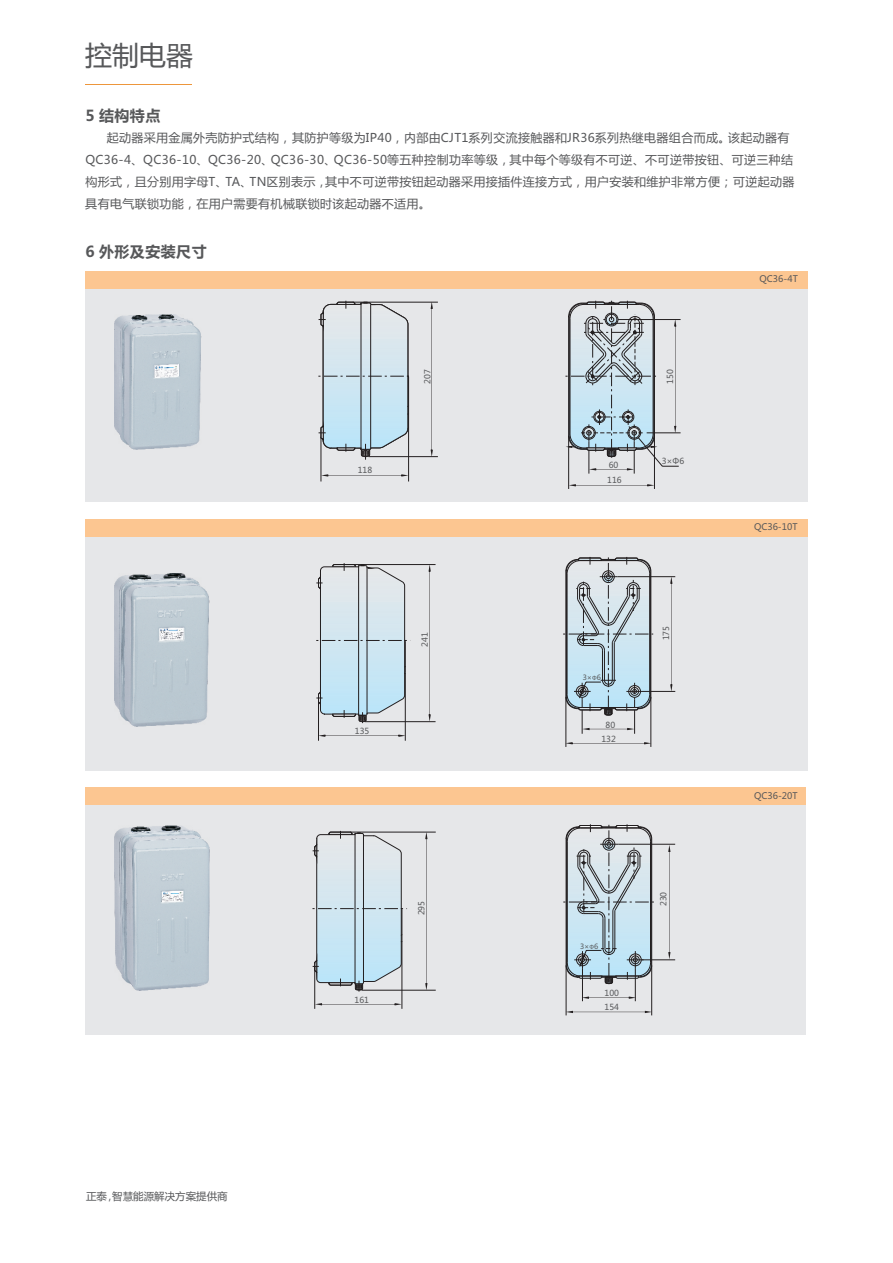
<style>
.page{position:relative;width:893px;height:1263px;background:#fff}
.page>*{position:absolute;margin:0;border:0;box-sizing:border-box;transform-origin:0 0}
.t1{font:27px "Microsoft Ya Hei";color:#57585a}
.t2{font:700 15px "Microsoft Ya Hei";letter-spacing:.03em;color:#57585a}
.t3{font:12px/22.2px "Microsoft Ya Hei";letter-spacing:.03em;color:#57585a}
.t4{font:10.5px "Microsoft Ya Hei";color:#57585a}
.t5{font:9px "Microsoft Ya Hei";color:#57585a}
.t6{font:8.25px/13.8px "Microsoft Ya Hei";color:#57585a;text-align:center}
.t7{font:7.2px "Microsoft Ya Hei";color:#57585a}
.s1{font-size:5.7px}
</style>
<div class="page">
<hr style="left:85px;top:84px;width:106px;height:1px;background:#ed963b">
<div style="left:85px;top:805px;width:721px;height:230px;background:#e6e7e9"></div>
<div style="left:85px;top:788px;width:721px;height:17px;background:#fcc691"></div>
<div style="left:85px;top:536px;width:723px;height:235px;background:#e6e7e9"></div>
<div style="left:85px;top:519px;width:723px;height:17px;background:#fcc691"></div>
<div style="left:85px;top:288px;width:723px;height:214px;background:#e6e7e9"></div>
<svg style="left:565px;top:742px;width:86px;height:2px"></svg>
<hr style="left:651px;top:697px;width:1px;height:50px;background:#231f20">
<hr style="left:566px;top:697px;width:1px;height:50px;background:#231f20">
<svg style="left:583px;top:728px;width:51px;height:2px"></svg>
<hr style="left:634px;top:700px;width:1px;height:34px;background:#231f20">
<hr style="left:582px;top:700px;width:1px;height:34px;background:#231f20">
<svg style="left:670px;top:577px;width:2px;height:114px"></svg>
<hr style="left:618px;top:576px;width:57px;height:1px;background:#231f20">
<hr style="left:626px;top:691px;width:49px;height:1px;background:#231f20">
<svg style="left:668px;top:845px;width:2px;height:114px"></svg>
<svg style="left:583px;top:996px;width:52px;height:3px"></svg>
<hr style="left:635px;top:968px;width:1px;height:33px;background:#231f20">
<hr style="left:582px;top:968px;width:1px;height:33px;background:#231f20">
<svg style="left:567px;top:1011px;width:84px;height:2px"></svg>
<hr style="left:651px;top:965px;width:1px;height:50px;background:#231f20">
<hr style="left:566px;top:965px;width:1px;height:50px;background:#231f20">
<svg style="left:563px;top:824px;width:91px;height:160px"></svg>
<hr style="left:618px;top:844px;width:57px;height:1px;background:#231f20">
<hr style="left:642px;top:959px;width:33px;height:1px;background:#231f20">
<div style="left:85px;top:271px;width:723px;height:17px;background:#fcc691"></div>
<svg style="left:322px;top:474px;width:86px;height:3px"></svg>
<hr style="left:321px;top:437px;width:1px;height:44px;background:#231f20">
<hr style="left:408px;top:413px;width:1px;height:68px;background:#231f20">
<svg style="left:431px;top:303px;width:2px;height:153px"></svg>
<hr style="left:369px;top:456px;width:69px;height:1px;background:#231f20">
<hr style="left:353px;top:302px;width:85px;height:1px;background:#231f20">
<svg style="left:318px;top:301px;width:94px;height:159px"></svg>
<hr style="left:634px;top:441px;width:1px;height:33px;background:#231f20">
<hr style="left:589px;top:441px;width:1px;height:33px;background:#231f20">
<hr style="left:654px;top:436px;width:1px;height:53px;background:#231f20">
<hr style="left:568px;top:436px;width:1px;height:53px;background:#231f20">
<hr style="left:603px;top:319px;width:78px;height:1px;background:#231f20">
<hr style="left:647px;top:433px;width:34px;height:1px;background:#231f20">
<svg style="left:569px;top:484px;width:85px;height:2px"></svg>
<svg style="left:565px;top:301px;width:114px;height:169px"></svg>
<svg style="left:319px;top:734px;width:86px;height:3px"></svg>
<hr style="left:318px;top:701px;width:1px;height:40px;background:#231f20">
<hr style="left:405px;top:673px;width:1px;height:68px;background:#231f20">
<svg style="left:428px;top:565px;width:3px;height:156px"></svg>
<hr style="left:365px;top:721px;width:71px;height:1px;background:#231f20">
<hr style="left:354px;top:564px;width:82px;height:1px;background:#231f20">
<svg style="left:316px;top:563px;width:94px;height:164px"></svg>
<svg style="left:425px;top:833px;width:2px;height:157px"></svg>
<hr style="left:362px;top:990px;width:74px;height:1px;background:#231f20">
<hr style="left:350px;top:832px;width:86px;height:1px;background:#231f20">
<svg style="left:315px;top:1003px;width:87px;height:2px"></svg>
<hr style="left:314px;top:966px;width:1px;height:43px;background:#231f20">
<hr style="left:402px;top:941px;width:1px;height:68px;background:#231f20">
<svg style="left:312px;top:831px;width:95px;height:161px"></svg>
<img style="left:115px;top:314px;width:86px;height:135px">
<img style="left:115px;top:573px;width:94px;height:153px">
<img style="left:115px;top:825px;width:95px;height:166px">
<svg style="left:563px;top:557px;width:90px;height:159px"></svg>
<h1 class="t1" style="left:85px;top:43px;width:109px">控制电器</h1>
<p class="t2" style="left:85px;top:109px;width:77px">5 结构特点</p>
<p class="t3" style="left:85px;top:127px;width:711px;text-indent:21px">起动器采用金属外壳防护式结构，其防护等级为IP40，内部由CJT1系列交流接触器和JR36系列热继电器组合而成。该起动器有QC36-4、QC36-10、QC36-20、QC36-30、QC36-50等五种控制功率等级，其中每个等级有不可逆、不可逆带按钮、可逆三种结构形式，且分别用字母T、TA、TN区别表示，其中不可逆带按钮起动器采用接插件连接方式，用户安装和维护非常方便；可逆起动器具有电气联锁功能，在用户需要有机械联锁时该起动器不适用。</p>
<p class="t2" style="left:85px;top:244px;width:123px">6 外形及安装尺寸</p>
<p class="t4" style="left:86px;top:1192px;width:143px">正泰，智慧能源解决方案提供商</p>
<p class="t6" style="left:358px;top:464px;width:16px">118</p>
<p class="t6" style="left:421px;top:383px;width:16px;rotate:-90deg">207</p>
<p class="t6" style="left:355px;top:725px;width:16px">135</p>
<p class="t6" style="left:419px;top:647px;width:16px;rotate:-90deg">241</p>
<p class="t6" style="left:354px;top:994px;width:16px">161</p>
<p class="t6" style="left:415px;top:915px;width:16px;rotate:-90deg">295</p>
<p class="t6" style="left:609px;top:459px;width:11px">60</p>
<p class="t6" style="left:607px;top:474px;width:16px">116</p>
<p class="t6" style="left:664px;top:383px;width:16px;rotate:-90deg">150</p>
<p class="t6" style="left:662px;top:454px;width:24px">3×Φ6</p>
<p class="t7" style="left:583px;top:674px;width:20px">3×<span class="s1">Φ</span>6</p>
<p class="t6" style="left:601px;top:719px;width:16px">80<br>132</p>
<p class="t6" style="left:660px;top:640px;width:16px;rotate:-90deg">175</p>
<p class="t7" style="left:580px;top:943px;width:20px">3×<span class="s1">Φ</span>6</p>
<p class="t6" style="left:605px;top:987px;width:16px;text-align:left">100<br>154</p>
<p class="t6" style="left:657px;top:906px;width:16px;rotate:-90deg">230</p>
<p class="t5" style="left:760px;top:275px;width:40px">QC36-4T</p>
<p class="t5" style="left:754px;top:523px;width:45px">QC36-10T</p>
<p class="t5" style="left:754px;top:792px;width:45px">QC36-20T</p>
</div>
